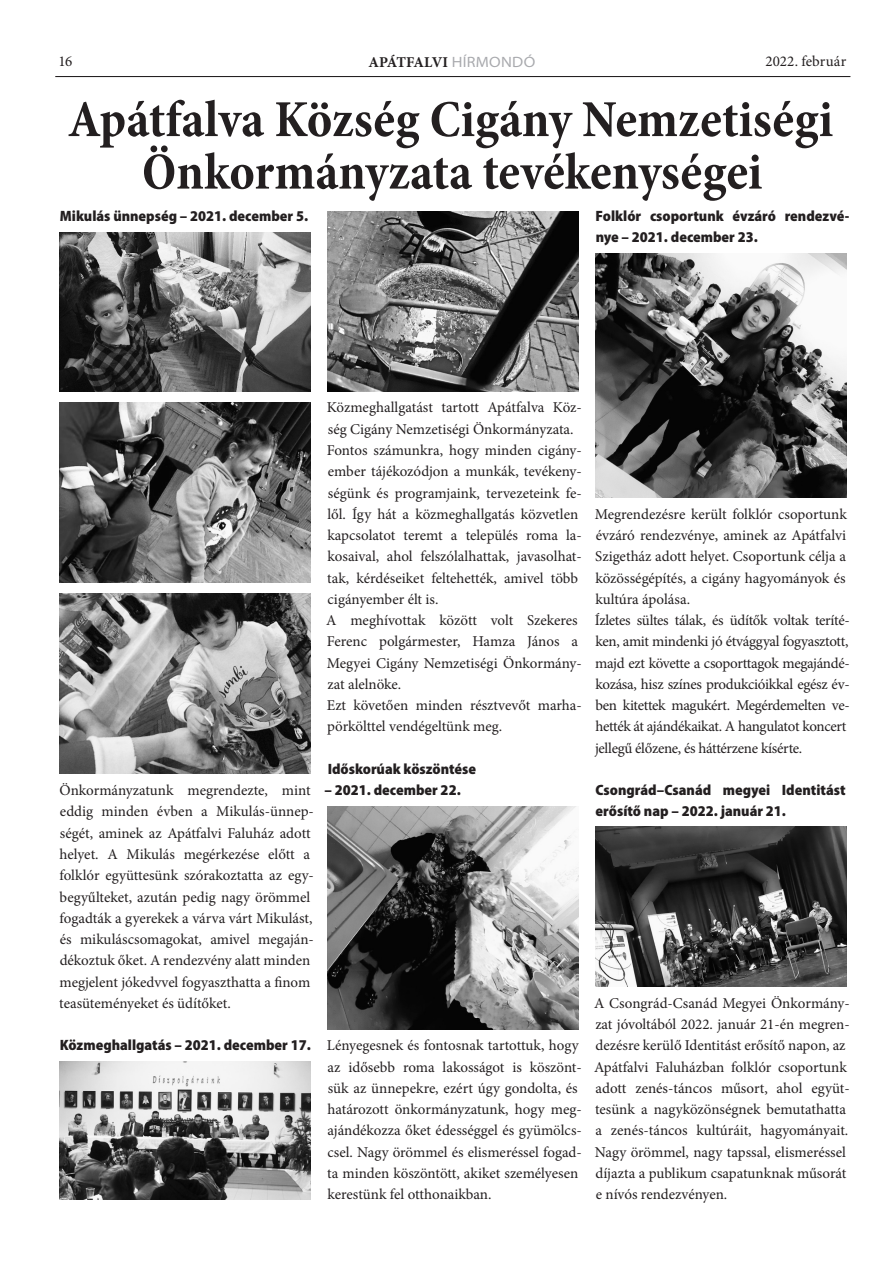
<style>
.page{position:relative;width:893px;height:1263px;background:#fff}
.page>*{position:absolute;margin:0;border:0;box-sizing:border-box;transform-origin:0 0}
.cím{font:700 condensed 52.5px/52.5px "Minion Pro";color:#231f20;text-align:center}
.t1{font:15px/21.3px "Minion Pro";letter-spacing:-.005em;color:#231f20}
.bevezető{font:900 semi-condensed 15px/21.3px "Myriad Pro";color:#231f20}
.t2{font:700 15px "Minion Pro";letter-spacing:-.025em;color:#231f20}
.s1{font-family:"Myriad Pro";font-weight:400;font-stretch:semi-expanded;color:#a8a9ad}
</style>
<div class="page">
<hr style="left:55px;top:76px;width:795px;height:1px;background:#231f20">
<img style="left:60px;top:232px;width:250px;height:159px">
<img style="left:60px;top:403px;width:250px;height:180px">
<img style="left:60px;top:594px;width:250px;height:180px">
<img style="left:60px;top:1062px;width:250px;height:137px">
<img style="left:327px;top:211px;width:251px;height:180px">
<img style="left:327px;top:806px;width:251px;height:223px">
<img style="left:595px;top:254px;width:251px;height:243px">
<img style="left:595px;top:826px;width:251px;height:160px">
<p class="t1" style="left:59px;top:51px;width:15px">16</p>
<p class="t2" style="left:368px;top:51px;width:168px">APÁTFALVI <span class="s1">HÍRMONDÓ</span></p>
<p class="t1" style="left:765px;top:51px;width:82px">2022. február</p>
<p class="cím" style="left:68px;top:93px;width:767px">Apátfalva Község Cigány Nemzetiségi<br>Önkormányzata tevékenységei</p>
<p class="bevezető" style="left:60px;top:205px;width:250px">Mikulás ünnepség – 2021. december 5.</p>
<p class="bevezető" style="left:596px;top:205px;width:255px">Folklór csoportunk évzáró rendezvé&shy;nye – 2021. december 23.</p>
<p class="t1" style="left:59px;top:780px;width:256px">Önkormányzatunk megrendezte, mint eddig minden évben a Mikulás-ünnep&shy;ségét, aminek az Apátfalvi Faluház adott helyet. A Mikulás megérkezése előtt a folklór együttesünk szórakoztatta az egy&shy;begyűlteket, azután pedig nagy örömmel fogadták a gyerekek a várva várt Mikulást, és mikuláscsomagokat, amivel megaján&shy;dékoztuk őket. A rendezvény alatt minden megjelent jókedvvel fogyaszthatta a finom teasüteményeket és üdítőket.</p>
<p class="bevezető" style="left:60px;top:1034px;width:252px">Közmeghallgatás – 2021. december 17.</p>
<p class="t1" style="left:327px;top:397px;width:257px">Közmeghallgatást tartott Apátfalva Köz&shy;ség Cigány Nemzetiségi Önkormányzata.</p>
<p class="t1" style="left:327px;top:440px;width:257px">Fontos számunkra, hogy minden cigány&shy;ember tájékozódjon a munkák, tevékeny&shy;ségünk és programjaink, tervezeteink fe&shy;lől. Így hát a közmeghallgatás közvetlen kapcsolatot teremt a település roma la&shy;kosaival, ahol felszólalhattak, javasolhat&shy;tak, kérdéseiket feltehették, amivel több cigányember élt is.</p>
<p class="t1" style="left:326px;top:610px;width:257px">A meghívottak között volt Szekeres<br>Ferenc polgármester, Hamza János a<br>Megyei Cigány Nemzetiségi Önkormány&shy;zat alelnöke.</p>
<p class="t1" style="left:327px;top:695px;width:257px">Ezt követően minden résztvevőt marha&shy;pörkölttel vendégeltünk meg.</p>
<p class="bevezető" style="left:328px;top:758px;width:150px">Időskorúak köszöntése</p>
<p class="bevezető" style="left:325px;top:779px;width:138px">– 2021. december 22.</p>
<p class="t1" style="left:327px;top:1035px;width:256px">Lényegesnek és fontosnak tartottuk, hogy az idősebb roma lakosságot is köszönt&shy;sük az ünnepekre, ezért úgy gondolta, és határozott önkormányzatunk, hogy meg&shy;ajándékozza őket édességgel és gyümölc - csel. Nagy örömmel és elismeréssel fogad&shy;ta minden köszöntött, akiket személyesen kerestünk fel otthonaikban.</p>
<p class="t1" style="left:595px;top:503px;width:254px;text-align:justify">Megrendezésre került folklór csoportunk évzáró rendezvénye, aminek az Apátfalvi Szigetház adott helyet. Csoportunk célja a közösségépítés, a cigány hagyományok és kultúra ápolása.</p>
<p class="t1" style="left:595px;top:610px;width:256px">Ízletes sültes tálak, és üdítők voltak teríté&shy;ken, amit mindenki jó étvággyal fogyasztott, majd ezt követte a csoporttagok megajándé&shy;kozása, hisz színes produkcióikkal egész év&shy;ben kitettek magukért. Megérdemelten ve&shy;hették át ajándékaikat. A hangulatot koncert jellegű élőzene, és háttérzene kísérte.</p>
<p class="bevezető" style="left:595px;top:779px;width:252px">Csongrád–Csanád megyei Identitást erősítő nap – 2022. január 21.</p>
<p class="t1" style="left:594px;top:992px;width:257px">A Csongrád-Csanád Megyei Önkormány&shy;zat jóvoltából 2022. január 21-én megren&shy;dezésre kerülő Identitást erősítő napon, az Apátfalvi Faluházban folklór csoportunk adott zenés-táncos műsort, ahol együt&shy;tesünk a nagyközönségnek bemutathatta a zenés-táncos kultúráit, hagyományait.<br>Nagy örömmel, nagy tapssal, elismeréssel díjazta a publikum csapatunknak műsorát e nívós rendezvényen.</p>
</div>
